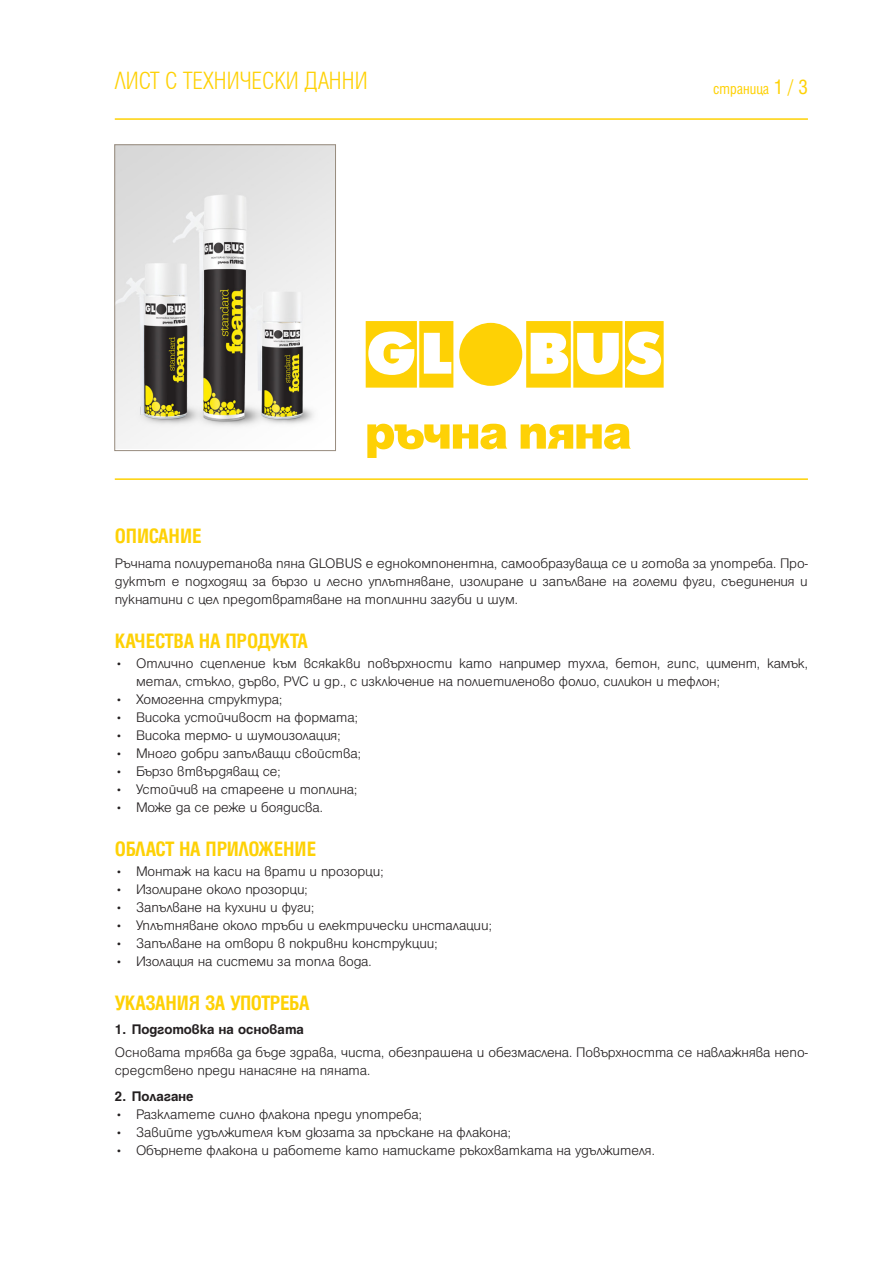
<style>
.page{position:relative;width:893px;height:1263px;background:#fff}
.page>*{position:absolute;margin:0;border:0;box-sizing:border-box;transform-origin:0 0}
.imena{font:900 52.5px "Helen Bg";letter-spacing:-.04em;color:#fed105}
.technical_data{font:300 condensed 27px "Helen Bg";color:#fed105}
.brown_new{font:700 condensed 22.5px "Helen Bg";letter-spacing:-.01em;color:#fed105}
.brown_new-2{font:condensed 16.5px "Helen Bg";color:#fed105}
.bullets{font:300 15px/18px "Helen Bg";color:#231f20}
.t1{font:700 15px "Helen Bg";letter-spacing:-.01em;color:#231f20}
.s1{font-size:22.5px}
</style>
<div class="page">
<hr style="left:115px;top:118px;width:693px;height:2px;background:#fed105">
<hr style="left:115px;top:478px;width:693px;height:2px;background:#fed105">
<div style="left:459px;top:323px;width:63px;height:63px;background:#fed105;border-radius:50%"></div>
<svg style="left:526px;top:321px;width:138px;height:67px"></svg>
<svg style="left:366px;top:321px;width:87px;height:67px"></svg>
<img style="left:117px;top:147px;width:217px;height:301px">
<div style="left:115px;top:145px;width:221px;height:306px;border:1px solid #988c7e"></div>
<p class="technical_data" style="left:115px;top:67px;width:254px">ЛИСТ С ТЕХНИЧЕСКИ ДАННИ</p>
<p class="brown_new-2" style="left:713px;top:80px;width:96px">страница <span class="s1">1 / 3</span></p>
<p class="imena" style="left:365px;top:402px;width:269px">ръчна пяна</p>
<p class="brown_new" style="left:115px;top:523px;width:88px">ОПИСАНИЕ</p>
<p class="bullets" style="left:115px;top:553px;width:695px;text-align:justify">Ръчната полиуретанова пяна GLOBUS е еднокомпонентна, самообразуваща се и готова за употреба. Про&shy;дуктът е подходящ за бързо и лесно уплътняване, изолиране и запълване на големи фуги, съединения и пукнатини с цел предотвратяване на топлинни загуби и шум.</p>
<p class="brown_new" style="left:115px;top:628px;width:195px">КАЧЕСТВА НА ПРОДУКТА</p>
<p class="bullets" style="left:136px;top:653px;width:673px;text-indent:-21px">• Отлично сцепление към всякакви повърхности като например тухла, бетон, гипс, цимент, камък, метал, стъкло, дърво, PVC и др., с изключение на полиетиленово фолио, силикон и тефлон;</p>
<p class="bullets" style="left:115px;top:689px;width:169px">• Хомогенна структура;</p>
<p class="bullets" style="left:115px;top:707px;width:245px">• Висока устойчивост на формата;</p>
<p class="bullets" style="left:115px;top:725px;width:227px">• Висока термо- и шумоизолация;</p>
<p class="bullets" style="left:115px;top:743px;width:248px">• Много добри запълващи свойства;</p>
<p class="bullets" style="left:115px;top:761px;width:167px">• Бързо втвърдяващ се;</p>
<p class="bullets" style="left:115px;top:779px;width:244px">• Устойчив на стареене и топлина;</p>
<p class="bullets" style="left:115px;top:797px;width:210px">• Може да се реже и боядисва.</p>
<p class="brown_new" style="left:115px;top:836px;width:203px">ОБЛАСТ НА ПРИЛОЖЕНИЕ</p>
<p class="bullets" style="left:115px;top:862px;width:270px">• Монтаж на каси на врати и прозорци;</p>
<p class="bullets" style="left:115px;top:880px;width:194px">• Изолиране около прозорци;</p>
<p class="bullets" style="left:115px;top:898px;width:201px">• Запълване на кухини и фуги;</p>
<p class="bullets" style="left:115px;top:916px;width:379px">• Уплътняване около тръби и електрически инсталации;</p>
<p class="bullets" style="left:115px;top:934px;width:324px">• Запълване на отвори в покривни конструкции;</p>
<p class="bullets" style="left:115px;top:952px;width:258px">• Изолация на системи за топла вода.</p>
<p class="brown_new" style="left:115px;top:990px;width:196px">УКАЗАНИЯ ЗА УПОТРЕБА</p>
<p class="t1" style="left:115px;top:1022px;width:191px">1. Подготовка на основата</p>
<p class="bullets" style="left:115px;top:1042px;width:695px">Основата трябва да бъде здрава, чиста, обезпрашена и обезмаслена. Повърхността се навлажнява непо&shy;средствено преди нанасяне на пяната.</p>
<p class="t1" style="left:115px;top:1088px;width:80px">2. Полагане</p>
<p class="bullets" style="left:115px;top:1105px;width:309px">• Разклатете силно флакона преди употреба;</p>
<p class="bullets" style="left:115px;top:1123px;width:398px">• Завийте удължителя към дюзата за пръскане на флакона;</p>
<p class="bullets" style="left:115px;top:1141px;width:541px">• Обърнете флакона и работете като натискате ръкохватката на удължителя.</p>
</div>
